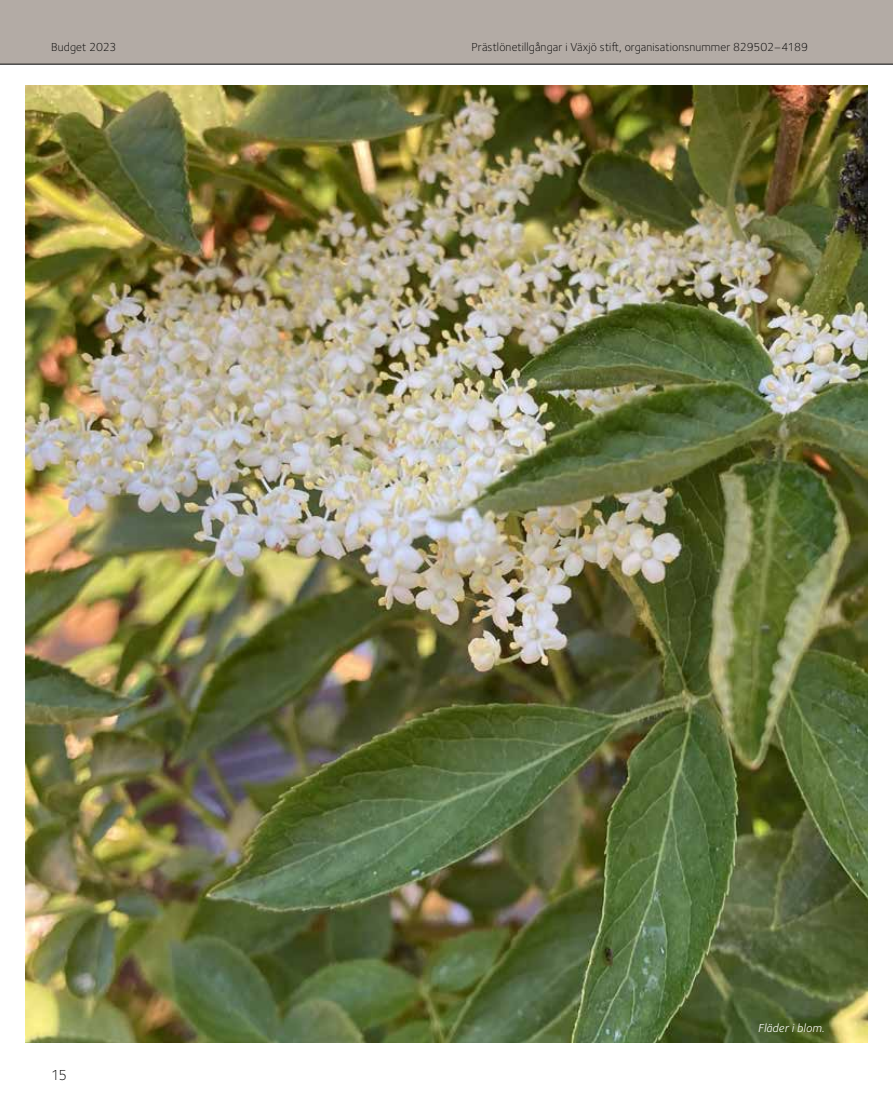
<style>
.page{position:relative;width:893px;height:1106px;background:#fff}
.page>*{position:absolute;margin:0;border:0;box-sizing:border-box;transform-origin:0 0}
.t1{font:300 15px "Foundry Sterling OT3";color:#000}
.t2{font:300 12px "Foundry Sterling OT3";letter-spacing:.01em;color:#000}
.t3{font:italic 12px "Foundry Sterling OT3";letter-spacing:.01em;color:#fff}
</style>
<div class="page">
<div style="left:0;top:0;width:893px;height:64px;background:#b3aba5"></div>
<hr style="left:0;top:64px;width:893px;height:1px;background:#000">
<img style="left:26px;top:85px;width:841px;height:957px">
<p class="t2" style="left:51px;top:38px;width:67px">Budget 2023</p>
<p class="t2" style="left:471px;top:38px;width:338px">Prästlönetillgångar i Växjö stift, organisationsnummer 829502–4189</p>
<p class="t1" style="left:51px;top:1064px;width:18px">15</p>
<p class="t3" style="left:758px;top:1018px;width:68px">Fläder i blom.</p>
</div>
